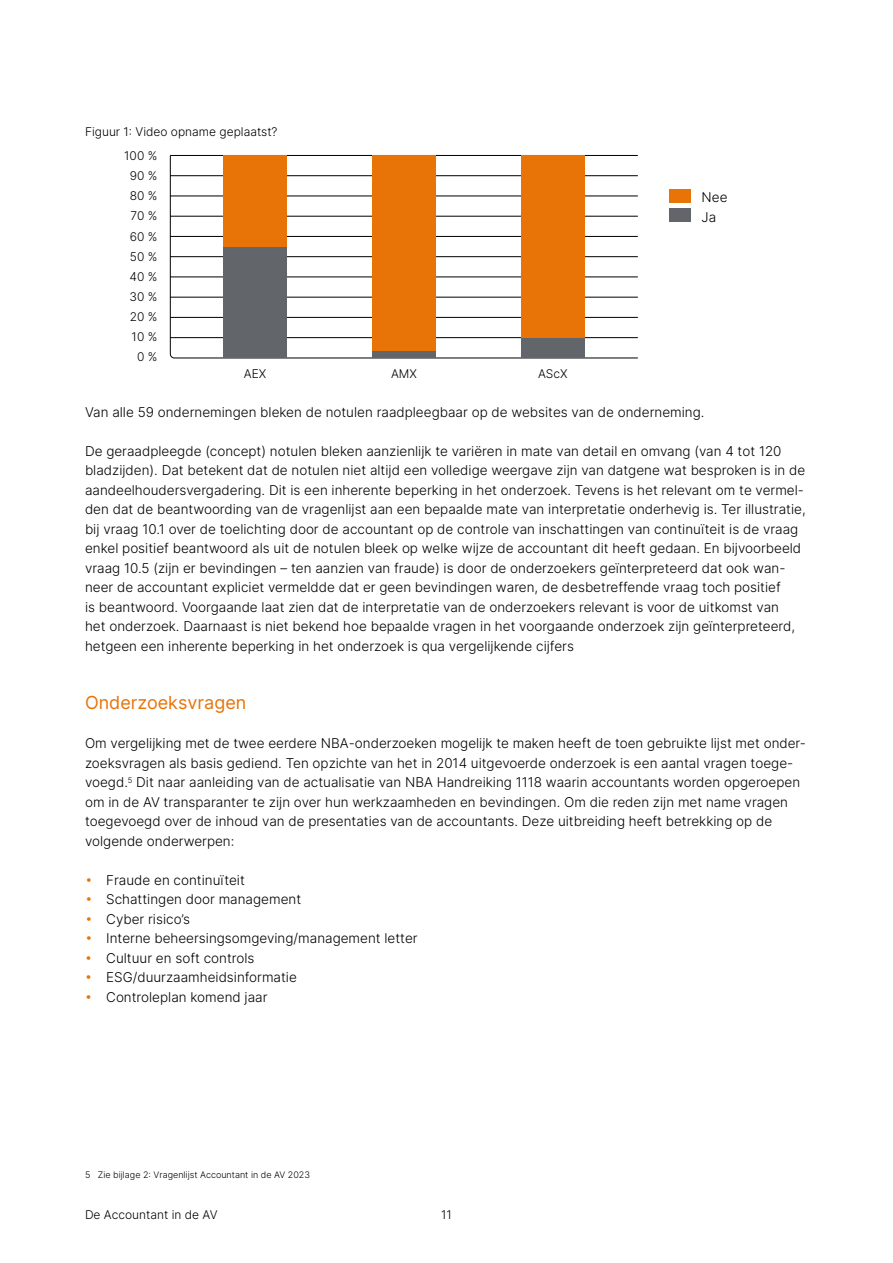
<style>
.page{position:relative;width:893px;height:1263px;background:#fff}
.page>*{position:absolute;margin:0;border:0;box-sizing:border-box;transform-origin:0 0}
.t1{font:18px "Inter";color:#e87307}
.t2{font:13.5px/19.5px "Inter";color:#000}
.t3{font:12px/20.1px "Inter";color:#000;text-align:right}
.t4{font:9px "Inter";color:#000}
.s1{color:#e87307}
</style>
<div class="page">
<svg style="left:170px;top:156px;width:468px;height:202px"></svg>
<hr style="left:170px;top:155px;width:468px;height:1px;background:#000">
<hr style="left:170px;top:175px;width:468px;height:1px;background:#000">
<hr style="left:170px;top:196px;width:468px;height:1px;background:#000">
<hr style="left:170px;top:216px;width:468px;height:1px;background:#000">
<hr style="left:170px;top:236px;width:468px;height:1px;background:#000">
<hr style="left:170px;top:256px;width:468px;height:1px;background:#000">
<hr style="left:170px;top:277px;width:468px;height:1px;background:#000">
<hr style="left:170px;top:297px;width:468px;height:1px;background:#000">
<hr style="left:170px;top:317px;width:468px;height:1px;background:#000">
<hr style="left:170px;top:337px;width:468px;height:1px;background:#000">
<div style="left:223px;top:155px;width:64px;height:203px;background:#62656a"></div>
<div style="left:372px;top:155px;width:64px;height:203px;background:#62656a"></div>
<div style="left:521px;top:155px;width:64px;height:203px;background:#62656a"></div>
<div style="left:223px;top:155px;width:64px;height:92px;background:#e87307"></div>
<div style="left:372px;top:155px;width:64px;height:196px;background:#e87307"></div>
<div style="left:521px;top:155px;width:64px;height:183px;background:#e87307"></div>
<div style="left:670px;top:189px;width:21px;height:13px;background:#e87307"></div>
<div style="left:670px;top:208px;width:21px;height:14px;background:#62656a"></div>
<p class="t3" style="left:85px;top:121px;width:194px">Figuur 1: Video opname geplaatst?</p>
<p class="t3" style="left:124px;top:145px;width:35px">100 %<br>90 %<br>80 %<br>70 %<br>60 %<br>50 %<br>40 %<br>30 %<br>20 %<br>10 %<br>0 %</p>
<p class="t3" style="left:244px;top:363px;width:24px">AEX</p>
<p class="t3" style="left:391px;top:363px;width:27px">AMX</p>
<p class="t3" style="left:538px;top:363px;width:31px">AScX</p>
<p class="t2" style="left:702px;top:187px;width:27px">Nee<br>Ja</p>
<p class="t2" style="left:85px;top:402px;width:621px">Van alle 59 ondernemingen bleken de notulen raadpleegbaar op de websites van de onderneming.</p>
<p class="t2" style="left:85px;top:441px;width:722px">De geraadpleegde (concept) notulen bleken aanzienlijk te variëren in mate van detail en omvang (van 4 tot 120 bladzijden). Dat betekent dat de notulen niet altijd een volledige weergave zijn van datgene wat besproken is in de aandeelhoudersvergadering. Dit is een inherente beperking in het onderzoek. Tevens is het relevant om te vermel&shy;den dat de beantwoording van de vragenlijst aan een bepaalde mate van interpretatie onderhevig is. Ter illustratie, bij vraag 10.1 over de toelichting door de accountant op de controle van inschattingen van continuïteit is de vraag enkel positief beantwoord als uit de notulen bleek op welke wijze de accountant dit heeft gedaan. En bijvoorbeeld vraag 10.5 (zijn er bevindingen – ten aanzien van fraude) is door de onderzoekers geïnterpreteerd dat ook wan&shy;neer de accountant expliciet vermeldde dat er geen bevindingen waren, de desbetreffende vraag toch positief<br>is beantwoord. Voorgaande laat zien dat de interpretatie van de onderzoekers relevant is voor de uitkomst van<br>het onderzoek. Daarnaast is niet bekend hoe bepaalde vragen in het voorgaande onderzoek zijn geïnterpreteerd, hetgeen een inherente beperking in het onderzoek is qua vergelijkende cijfers</p>
<h1 class="t1" style="left:85px;top:689px;width:163px">Onderzoeksvragen</h1>
<p class="t2" style="left:85px;top:733px;width:722px">Om vergelijking met de twee eerdere NBA-onderzoeken mogelijk te maken heeft de toen gebruikte lijst met onder&shy;zoeksvragen als basis gediend. Ten opzichte van het in 2014 uitgevoerde onderzoek is een aantal vragen toege&shy;voegd.<sup>5</sup> Dit naar aanleiding van de actualisatie van NBA Handreiking 1118 waarin accountants worden opgeroepen om in de AV transparanter te zijn over hun werkzaamheden en bevindingen. Om die reden zijn met name vragen toegevoegd over de inhoud van de presentaties van de accountants. Deze uitbreiding heeft betrekking op de volgende onderwerpen:</p>
<p class="t2" style="left:85px;top:870px;width:161px"><span class="s1">•</span> Fraude en continuïteit</p>
<p class="t2" style="left:85px;top:889px;width:218px"><span class="s1">•</span> Schattingen door management</p>
<p class="t2" style="left:85px;top:909px;width:106px"><span class="s1">•</span> Cyber risico’s</p>
<p class="t2" style="left:85px;top:928px;width:334px"><span class="s1">•</span> Interne beheersingsomgeving/management letter</p>
<p class="t2" style="left:85px;top:948px;width:171px"><span class="s1">•</span> Cultuur en soft controls</p>
<p class="t2" style="left:85px;top:967px;width:213px"><span class="s1">•</span> ESG/duurzaamheidsinformatie</p>
<p class="t2" style="left:85px;top:987px;width:184px"><span class="s1">•</span> Controleplan komend jaar</p>
<p class="t4" style="left:85px;top:1168px;width:226px">5 Zie bijlage 2: Vragenlijst Accountant in de AV 2023</p>
<p class="t3" style="left:85px;top:1205px;width:134px">De Accountant in de AV</p>
<p class="t3" style="left:441px;top:1205px;width:12px">11</p>
</div>
